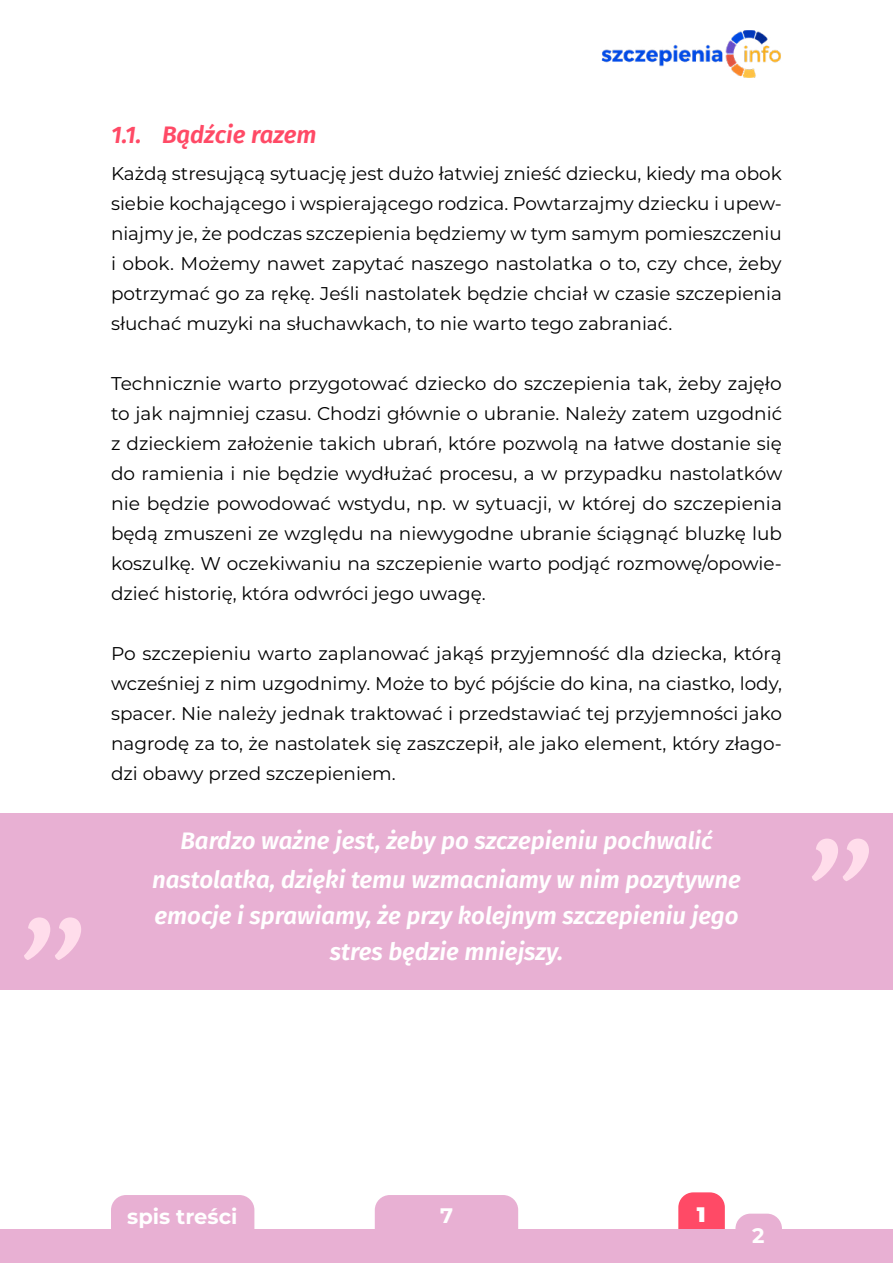
<style>
.page{position:relative;width:893px;height:1263px;background:#fff}
.page>*{position:absolute;margin:0;border:0;box-sizing:border-box;transform-origin:0 0}
.t1{font:italic 600 24px/39px "Fira Sans";color:#fff;text-align:center}
.t2{font:italic 600 24px "Fira Sans";color:#ff4a66}
.t3{font:700 21px "Montserrat";color:#fff}
.t4{font:900 21px "Montserrat";color:#fff}
.t5{font:18.45px/30px "Montserrat";color:#000;text-align:justify}
</style>
<div class="page">
<div style="left:0;top:813px;width:893px;height:177px;background:#e8b0d3"></div>
<svg style="left:812px;top:838px;width:57px;height:43px"></svg>
<svg style="left:24px;top:917px;width:57px;height:43px"></svg>
<svg style="left:678px;top:1192px;width:47px;height:38px;background:#fe5a74"></svg>
<div style="left:111px;top:1195px;width:143px;height:35px;background:#e8b0d3"></div>
<div style="left:375px;top:1195px;width:143px;height:35px;background:#e8b0d3"></div>
<div style="left:0;top:1230px;width:893px;height:33px;background:#e8b0d3"></div>
<svg style="left:735px;top:1213px;width:47px;height:17px"></svg>
<img style="left:601px;top:31px;width:180px;height:46px">
<h1 class="t2" style="left:111px;top:114px;width:207px">1.1. Bądźcie razem</h1>
<p class="t5" style="left:111px;top:158px;width:672px">Każdą stresującą sytuację jest dużo łatwiej znieść dziecku, kiedy ma obok siebie kochającego i wspierającego rodzica. Powtarzajmy dziecku i upew&shy;niajmy je, że podczas szczepienia będziemy w tym samym pomieszczeniu i obok. Możemy nawet zapytać naszego nastolatka o to, czy chce, żeby potrzymać go za rękę. Jeśli nastolatek będzie chciał w czasie szczepienia słuchać muzyki na słuchawkach, to nie warto tego zabraniać.</p>
<p class="t5" style="left:111px;top:368px;width:673px">Technicznie warto przygotować dziecko do szczepienia tak, żeby zajęło to jak najmniej czasu. Chodzi głównie o ubranie. Należy zatem uzgodnić z dzieckiem założenie takich ubrań, które pozwolą na łatwe dostanie się do ramienia i nie będzie wydłużać procesu, a w przypadku nastolatków nie będzie powodować wstydu, np. w sytuacji, w której do szczepienia będą zmuszeni ze względu na niewygodne ubranie ściągnąć bluzkę lub koszulkę. W oczekiwaniu na szczepienie warto podjąć rozmowę/opowie&shy;dzieć historię, która odwróci jego uwagę.</p>
<p class="t5" style="left:111px;top:638px;width:672px">Po szczepieniu warto zaplanować jakąś przyjemność dla dziecka, którą wcześniej z nim uzgodnimy. Może to być pójście do kina, na ciastko, lody, spacer. Nie należy jednak traktować i przedstawiać tej przyjemności jako nagrodę za to, że nastolatek się zaszczepił, ale jako element, który złago&shy;dzi obawy przed szczepieniem.</p>
<h1 class="t1" style="left:152px;top:820px;width:590px">Bardzo ważne jest, żeby po szczepieniu pochwalić nastolatka, dzięki temu wzmacniamy w nim pozytywne</h1>
<h1 class="t1" style="left:154px;top:896px;width:586px;line-height:36px">emocje i sprawiamy, że przy kolejnym szczepieniu jego stres będzie mniejszy.</h1>
<p class="t3" style="left:127px;top:1202px;width:112px">spis treści</p>
<p class="t3" style="left:440px;top:1200px;width:15px">7</p>
<p class="t4" style="left:697px;top:1198px;width:10px">1</p>
<p class="t3" style="left:752px;top:1220px;width:14px">2</p>
</div>
